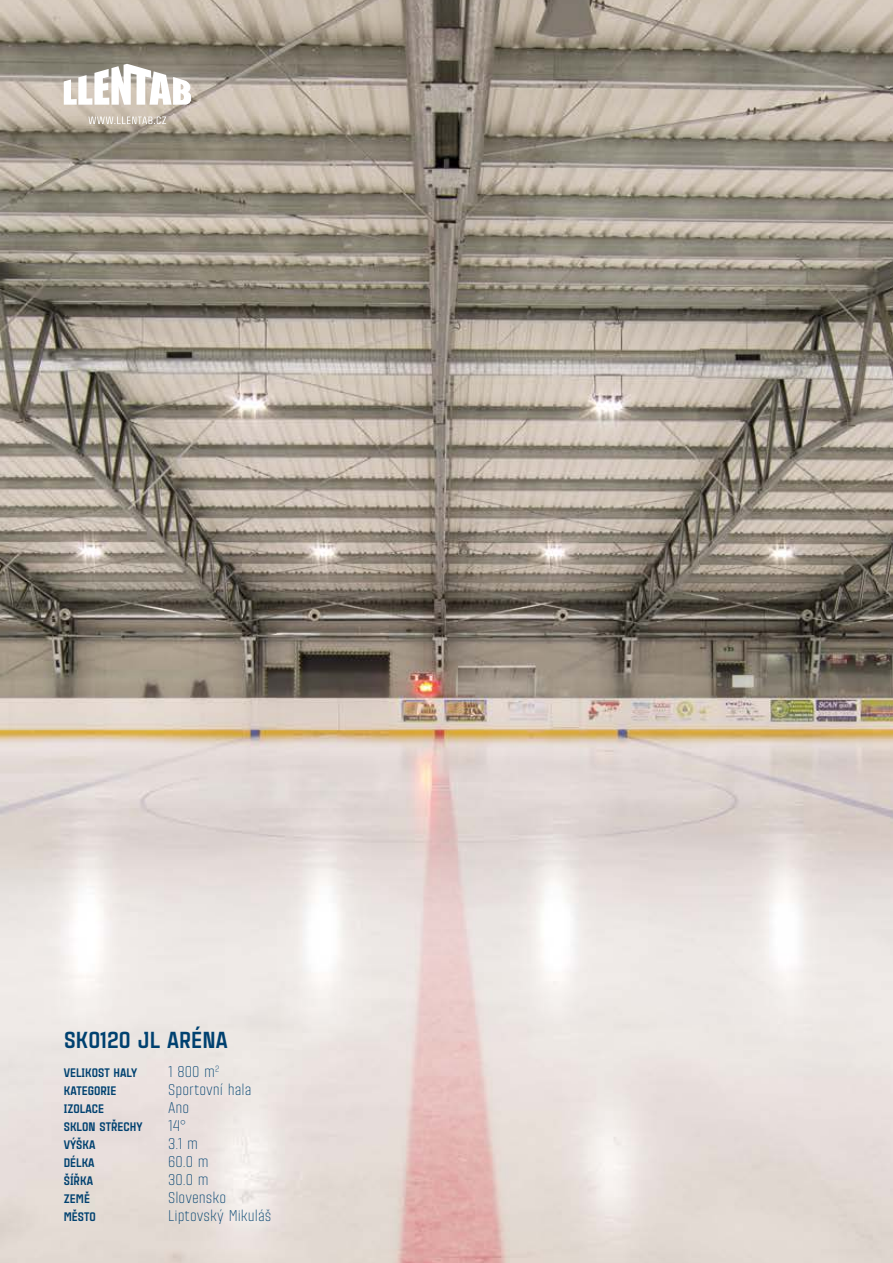
<style>
.page{position:relative;width:893px;height:1263px;background:#fff}
.page>*{position:absolute;margin:0;border:0;box-sizing:border-box;transform-origin:0 0}
.t1{font:900 22.5px "Citadina";color:#004170}
.t2{font:300 15px "Citadina";color:#004170}
.t3{font:900 12px "Citadina";color:#004170}
</style>
<div class="page">
<img style="left:0;top:0;width:893px;height:1263px">
<svg style="left:64px;top:64px;width:128px;height:41px"></svg>
<svg style="left:88px;top:116px;width:78px;height:8px"></svg>
<h1 class="t1" style="left:64px;top:1023px;width:165px">SK0120 JL ARÉNA</h1>
<p class="t3" style="left:64px;top:1063px;width:75px">VELIKOST HALY</p>
<p class="t2" style="left:168px;top:1061px;width:53px">1 800 m<sup>2</sup></p>
<p class="t3" style="left:64px;top:1081px;width:54px">KATEGORIE</p>
<p class="t2" style="left:168px;top:1079px;width:85px">Sportovní hala</p>
<p class="t3" style="left:64px;top:1099px;width:42px">IZOLACE</p>
<p class="t2" style="left:168px;top:1097px;width:23px">Ano</p>
<p class="t3" style="left:64px;top:1117px;width:80px">SKLON STŘECHY</p>
<p class="t2" style="left:168px;top:1115px;width:19px">14°</p>
<p class="t3" style="left:64px;top:1135px;width:33px">VÝŠKA</p>
<p class="t2" style="left:168px;top:1133px;width:31px">3.1 m</p>
<p class="t3" style="left:64px;top:1153px;width:32px">DÉLKA</p>
<p class="t2" style="left:168px;top:1151px;width:42px">60.0 m</p>
<p class="t3" style="left:64px;top:1171px;width:31px">ŠÍŘKA</p>
<p class="t2" style="left:168px;top:1169px;width:42px">30.0 m</p>
<p class="t3" style="left:64px;top:1189px;width:28px">ZEMĚ</p>
<p class="t2" style="left:168px;top:1187px;width:59px">Slovensko</p>
<p class="t3" style="left:64px;top:1207px;width:34px">MĚSTO</p>
<p class="t2" style="left:168px;top:1205px;width:105px">Liptovský Mikuláš</p>
</div>
